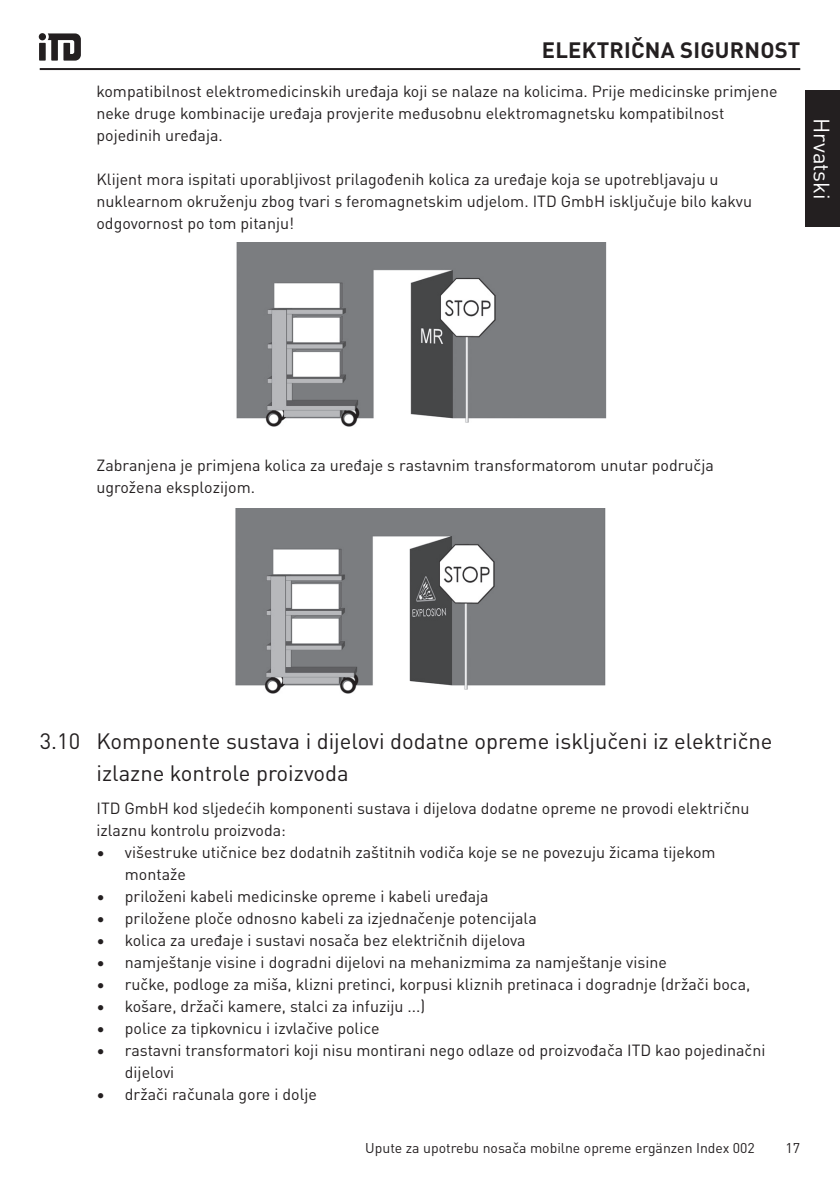
<style>
.page{position:relative;width:840px;height:1191px;background:#fff}
.page>*{position:absolute;margin:0;border:0;box-sizing:border-box;transform-origin:0 0}
.t1{font:22px/32px "DIN Pro";color:#231f20}
.t2{font:700 22px "DIN Pro";letter-spacing:.01em;color:#231f20}
.t3{font:22px "DIN Pro";color:#fff}
.t4{font:16px/22px "DIN Pro";color:#231f20}
.t5{font:14px "DIN Pro";color:#231f20}
.t6{font:14px "DINOT";color:#231f20}
.s1{font-family:"DINOT"}
</style>
<div class="page">
<hr style="left:40px;top:68px;width:759px;height:2px;background:#231f20">
<div style="left:805px;top:91px;width:34px;height:136px;background:#231f20"></div>
<svg style="left:39px;top:33px;width:42px;height:28px"></svg>
<img style="left:235px;top:509px;width:371px;height:185px">
<img style="left:236px;top:242px;width:371px;height:185px">
<h1 class="t2" style="left:541px;top:33px;width:260px">ELEKTRIČNA SIGURNOST</h1>
<p class="t4" style="left:96px;top:79px;width:682px">kompatibilnost elektromedicinskih uređaja koji se nalaze na kolicima. Prije medicinske primjene neke druge kombinacije uređaja provjerite međusobnu elektromagnetsku kompatibilnost pojedinih uređaja.</p>
<p class="t4" style="left:96px;top:167px;width:656px">Klijent mora ispitati uporabljivost prilagođenih kolica za uređaje koja se upotrebljavaju u nuklearnom okruženju zbog tvari s feromagnetskim udjelom. ITD GmbH isključuje bilo kakvu odgovornost po tom pitanju!</p>
<h1 class="t3" style="left:838px;top:118px;width:83px;rotate:90deg">Hrvatski</h1>
<p class="t4" style="left:96px;top:453px;width:618px">Zabranjena je primjena kolica za uređaje s rastavnim transformatorom unutar područja ugrožena eksplozijom.</p>
<h1 class="t1" style="left:96px;top:723px;width:677px;text-indent:-57px">3.10 Komponente sustava i dijelovi dodatne opreme isključeni iz električne izlazne kontrole proizvoda</h1>
<p class="t4" style="left:96px;top:796px;width:654px">ITD GmbH kod sljedećih komponenti sustava i dijelova dodatne opreme ne provodi električnu izlaznu kontrolu proizvoda:</p>
<p class="t4" style="left:125px;top:840px;width:592px;text-indent:-28px">• višestruke utičnice bez dodatnih zaštitnih vodiča koje se ne povezuju žicama tijekom montaže</p>
<p class="t4" style="left:96px;top:884px;width:393px">• priloženi kabeli medicinske opreme i kabeli uređaja</p>
<p class="t4" style="left:96px;top:906px;width:441px">• priložene ploče odnosno kabeli za izjednačenje potencijala</p>
<p class="t4" style="left:96px;top:928px;width:430px">• kolica za uređaje i sustavi nosača bez električnih dijelova</p>
<p class="t4" style="left:96px;top:950px;width:571px">• namještanje visine i dogradni dijelovi na mehanizmima za namještanje visine</p>
<p class="t4" style="left:96px;top:972px;width:655px">• ručke, podloge za miša, klizni pretinci, korpusi kliznih pretinaca i dogradnje (držači boca,</p>
<p class="t4" style="left:96px;top:994px;width:330px"><span class="s1">•</span> košare, držači kamere, stalci za infuziju ...)</p>
<p class="t4" style="left:96px;top:1016px;width:284px"><span class="s1">•</span> police za tipkovnicu i izvlačive police</p>
<p class="t4" style="left:125px;top:1038px;width:641px;text-indent:-28px"><span class="s1">•</span> rastavni transformatori koji nisu montirani nego odlaze od proizvođača ITD kao pojedinačni dijelovi</p>
<p class="t4" style="left:96px;top:1082px;width:222px"><span class="s1">•</span> držači računala gore i dolje</p>
<p class="t5" style="left:365px;top:1137px;width:391px">Upute za upotrebu nosača mobilne opreme ergänzen Index 002</p>
<p class="t6" style="left:785px;top:1137px;width:16px">17</p>
</div>
